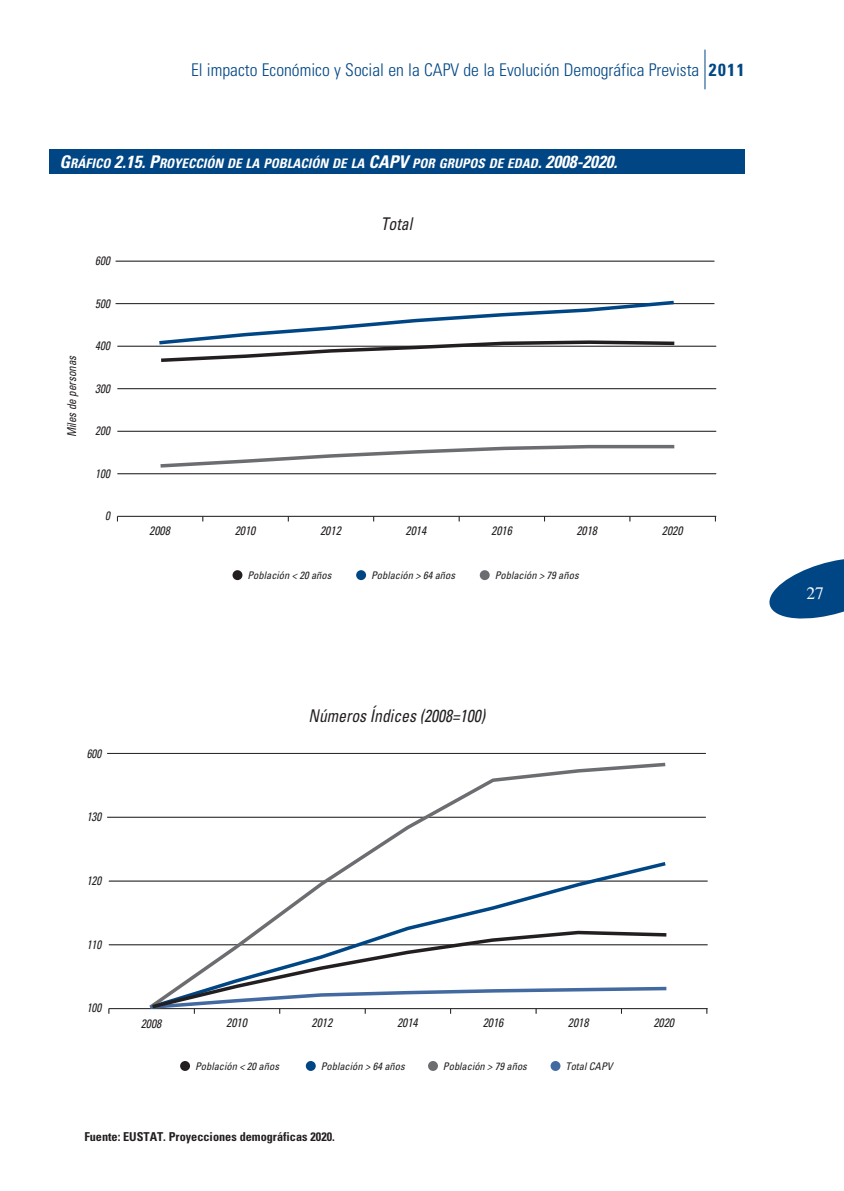
<style>
.page{position:relative;width:844px;height:1191px;background:#fff}
.page>*{position:absolute;margin:0;border:0;box-sizing:border-box;transform-origin:0 0}
.t1{font:17.5px "Univers Condensed Light OV ZWWNXA";color:#004684}
.t2{font:17.5px "Univers Condensed Oblique OV GXWNXA";color:#231f20;scale:.9 1}
.t3{font:17.5px "Times Roman OV BXWNXA";color:#fff}
.t4{font:13.12px "Univers Condensed Bold Oblique OV CXWNXA";color:#fff}
.t5{font:12.25px "Univers Condensed Oblique OV GXWNXA";color:#231f20;scale:.95 1}
.t6{font:12.25px "Univers Condensed Oblique OV GXWNXA";color:#231f20;scale:.9 1}
.t7{font:12.25px "Univers Condensed Bold OV AXWNXA";color:#231f20}
.t8{font:10.5px "Univers Condensed Oblique OV GXWNXA";color:#231f20}
.s1{font-family:"Univers Condensed Bold OV AXWNXA"}
.s2{font-size:17.5px}
</style>
<div class="page">
<hr style="left:704px;top:50px;width:1px;height:39px;background:#004684">
<svg style="left:769px;top:559px;width:74px;height:60px"></svg>
<div style="left:50px;top:149px;width:694px;height:25px;background:#004684"></div>
<div style="left:232px;top:570px;width:10px;height:10px;background:#231f20;border-radius:50%"></div>
<div style="left:356px;top:570px;width:10px;height:10px;background:#004684;border-radius:50%"></div>
<div style="left:479px;top:570px;width:10px;height:10px;background:#6c6d70;border-radius:50%"></div>
<hr style="left:117px;top:473px;width:599px;height:1px;background:#231f20">
<hr style="left:117px;top:431px;width:599px;height:1px;background:#231f20">
<hr style="left:117px;top:388px;width:599px;height:1px;background:#231f20">
<hr style="left:117px;top:346px;width:599px;height:1px;background:#231f20">
<hr style="left:116px;top:261px;width:598px;height:1px;background:#231f20">
<hr style="left:116px;top:303px;width:598px;height:1px;background:#231f20">
<hr style="left:117px;top:516px;width:599px;height:1px;background:#231f20">
<svg style="left:155px;top:300px;width:522px;height:62px"></svg>
<svg style="left:160px;top:444px;width:515px;height:24px"></svg>
<hr style="left:109px;top:944px;width:598px;height:1px;background:#231f20">
<hr style="left:109px;top:880px;width:598px;height:1px;background:#231f20">
<hr style="left:107px;top:753px;width:598px;height:1px;background:#231f20">
<hr style="left:107px;top:817px;width:598px;height:1px;background:#231f20">
<hr style="left:109px;top:1008px;width:598px;height:1px;background:#231f20">
<svg style="left:145px;top:762px;width:523px;height:248px"></svg>
<svg style="left:146px;top:985px;width:476px;height:28px"></svg>
<svg style="left:148px;top:929px;width:521px;height:81px"></svg>
<div style="left:180px;top:1061px;width:10px;height:10px;background:#231f20;border-radius:50%"></div>
<div style="left:306px;top:1061px;width:10px;height:10px;background:#004684;border-radius:50%"></div>
<div style="left:428px;top:1061px;width:10px;height:10px;background:#6c6d70;border-radius:50%"></div>
<div style="left:550px;top:1061px;width:10px;height:10px;background:#4269a0;border-radius:50%"></div>
<h1 class="t1" style="left:191px;top:59px;width:555px">El impacto Económico y Social en la CAPV de la Evolución Demográfica Prevista <span class="s1">2011</span></h1>
<p class="t4" style="left:60px;top:155px;width:559px"><span class="s2">G</span>RÁFICO <span class="s2">2.15. P</span>ROYECCIÓN DE LA POBLACIÓN DE LA <span class="s2">CAPV</span> POR GRUPOS DE EDAD<span class="s2">. 2008-2020.</span></p>
<p class="t6" style="left:65px;top:437px;width:92px;rotate:-90deg">Miles de personas</p>
<p class="t6" style="left:95px;top:254px;width:18px">600</p>
<p class="t6" style="left:95px;top:296px;width:18px">500</p>
<p class="t6" style="left:95px;top:339px;width:18px">400</p>
<p class="t6" style="left:95px;top:381px;width:18px">300</p>
<p class="t6" style="left:95px;top:424px;width:18px">200</p>
<p class="t6" style="left:95px;top:466px;width:18px">100</p>
<p class="t6" style="left:105px;top:509px;width:7px">0</p>
<h1 class="t2" style="left:380px;top:214px;width:36px">Total</h1>
<p class="t5" style="left:149px;top:524px;width:23px">2008</p>
<p class="t5" style="left:235px;top:523px;width:23px">2010</p>
<p class="t5" style="left:320px;top:523px;width:23px">2012</p>
<p class="t5" style="left:405px;top:523px;width:23px">2014</p>
<p class="t5" style="left:491px;top:523px;width:23px">2016</p>
<p class="t5" style="left:576px;top:523px;width:23px">2018</p>
<p class="t5" style="left:661px;top:523px;width:23px">2020</p>
<p class="t8" style="left:247px;top:569px;width:85px">Población &lt; 20 años</p>
<p class="t8" style="left:371px;top:569px;width:85px">Población &gt; 64 años</p>
<p class="t8" style="left:494px;top:569px;width:85px">Población &gt; 79 años</p>
<p class="t6" style="left:87px;top:746px;width:18px">600</p>
<p class="t6" style="left:87px;top:810px;width:18px">130</p>
<p class="t6" style="left:87px;top:873px;width:18px">120</p>
<p class="t6" style="left:87px;top:937px;width:18px">110</p>
<p class="t6" style="left:87px;top:1001px;width:18px">100</p>
<h1 class="t2" style="left:308px;top:705px;width:198px">Números Índices (2008=100)</h1>
<p class="t5" style="left:141px;top:1016px;width:23px">2008</p>
<p class="t5" style="left:226px;top:1015px;width:23px">2010</p>
<p class="t5" style="left:311px;top:1015px;width:23px">2012</p>
<p class="t5" style="left:397px;top:1015px;width:23px">2014</p>
<p class="t5" style="left:482px;top:1015px;width:23px">2016</p>
<p class="t5" style="left:567px;top:1015px;width:23px">2018</p>
<p class="t5" style="left:653px;top:1015px;width:23px">2020</p>
<p class="t8" style="left:195px;top:1060px;width:85px">Población &lt; 20 años</p>
<p class="t8" style="left:320px;top:1060px;width:85px">Población &gt; 64 años</p>
<p class="t8" style="left:443px;top:1060px;width:85px">Población &gt; 79 años</p>
<p class="t8" style="left:565px;top:1060px;width:49px">Total CAPV</p>
<p class="t7" style="left:84px;top:1129px;width:252px">Fuente: EUSTAT. Proyecciones demográficas 2020.</p>
<h1 class="t3" style="left:806px;top:583px;width:19px">27</h1>
</div>
